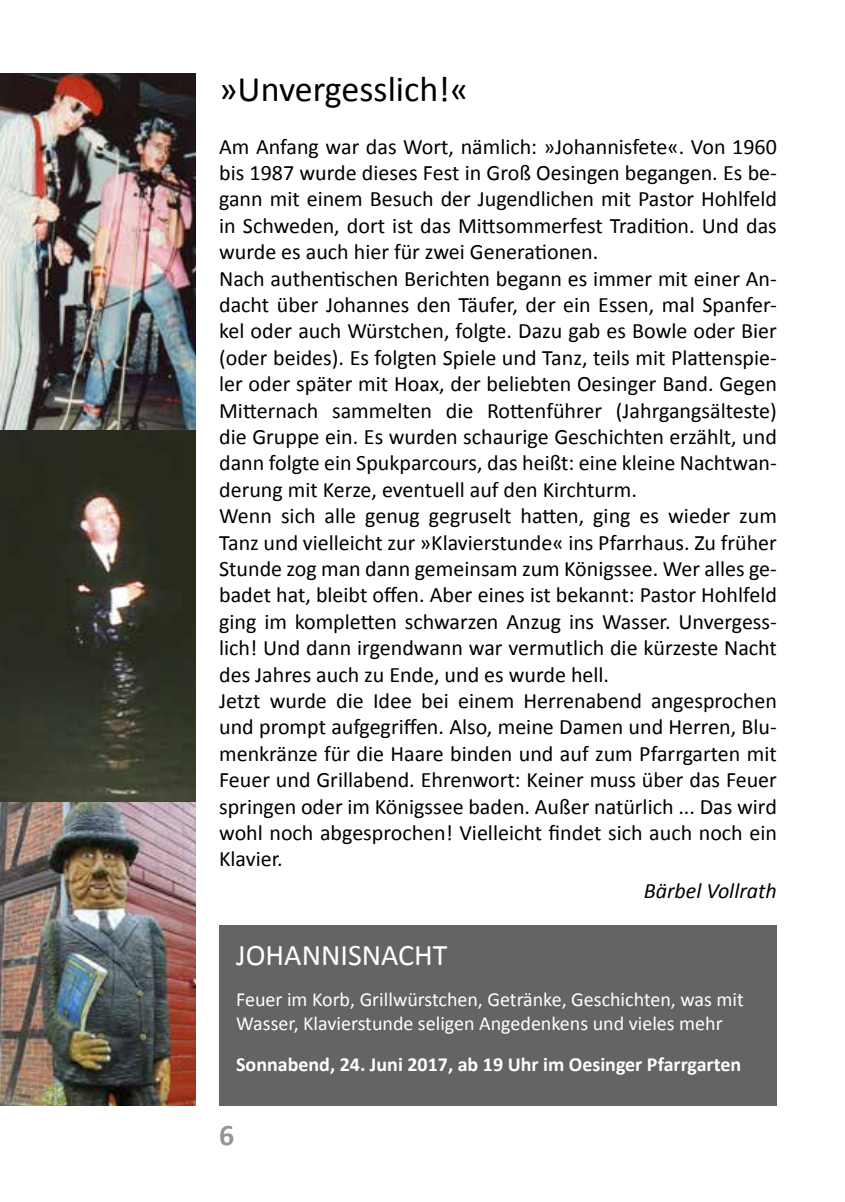
<style>
.page{position:relative;width:845px;height:1202px;background:#fff}
.page>*{position:absolute;margin:0;border:0;box-sizing:border-box;transform-origin:0 0}
.t1{font:36px "Calibri";color:#000}
.t2{font:30px "Calibri";color:#fff}
.t3{font:700 30px "Calibri";color:#939598}
.t4{font:22px/26.4px "Calibri";color:#000}
.t5{font:italic 22px "Calibri";color:#000}
.t6{font:20px/24px "Calibri";color:#fff}
.t7{font:700 20px "Calibri";color:#fff}
</style>
<div class="page">
<img style="left:0;top:74px;width:195px;height:728px">
<div style="left:219px;top:925px;width:558px;height:181px;background:#636466"></div>
<img style="left:0;top:802px;width:195px;height:304px">
<h1 class="t1" style="left:219px;top:66px;width:251px">»Unvergesslich!«</h1>
<p class="t4" style="left:219px;top:133px;width:559px">Am Anfang war das Wort, nämlich: »Johannisfete«. Von 1960 bis 1987 wurde dieses Fest in Groß Oesingen begangen. Es be&shy;gann mit einem Besuch der Jugendlichen mit Pastor Hohlfeld in Schweden, dort ist das Mittsommerfest Tradition. Und das wurde es auch hier für zwei Generationen.<br>Nach authentischen Berichten begann es immer mit einer An&shy;dacht über Johannes den Täufer, der ein Essen, mal Spanfer&shy;kel oder auch Würstchen, folgte. Dazu gab es Bowle oder Bier (oder beides). Es folgten Spiele und Tanz, teils mit Plattenspie&shy;ler oder später mit Hoax, der beliebten Oesinger Band. Gegen Mitternach sammelten die Rottenführer (Jahrgangsälteste) die Gruppe ein. Es wurden schaurige Geschichten erzählt, und dann folgte ein Spukparcours, das heißt: eine kleine Nachtwan&shy;derung mit Kerze, eventuell auf den Kirchturm.<br>Wenn sich alle genug gegruselt hatten, ging es wieder zum Tanz und vielleicht zur »Klavierstunde« ins Pfarrhaus. Zu früher Stunde zog man dann gemeinsam zum Königssee. Wer alles ge&shy;badet hat, bleibt offen. Aber eines ist bekannt: Pastor Hohlfeld ging im kompletten schwarzen Anzug ins Wasser. Unvergess&shy;lich! Und dann irgendwann war vermutlich die kürzeste Nacht des Jahres auch zu Ende, und es wurde hell.<br>Jetzt wurde die Idee bei einem Herrenabend angesprochen und prompt aufgegriffen. Also, meine Damen und Herren, Blu&shy;menkränze für die Haare binden und auf zum Pfarrgarten mit Feuer und Grillabend. Ehrenwort: Keiner muss über das Feuer springen oder im Königssee baden. Außer natürlich ... Das wird wohl noch abgesprochen! Vielleicht findet sich auch noch ein Klavier.</p>
<p class="t5" style="left:644px;top:876px;width:135px">Bärbel Vollrath</p>
<h2 class="t2" style="left:236px;top:936px;width:213px">JOHANNISNACHT</h2>
<p class="t6" style="left:236px;top:987px;width:509px">Feuer im Korb, Grillwürstchen, Getränke, Geschichten, was mit<br>Wasser, Klavierstunde seligen Angedenkens und vieles mehr</p>
<p class="t7" style="left:236px;top:1051px;width:506px">Sonnabend, 24. Juni 2017, ab 19 Uhr im Oesinger Pfarrgarten</p>
<h2 class="t3" style="left:219px;top:1116px;width:17px">6</h2>
</div>
